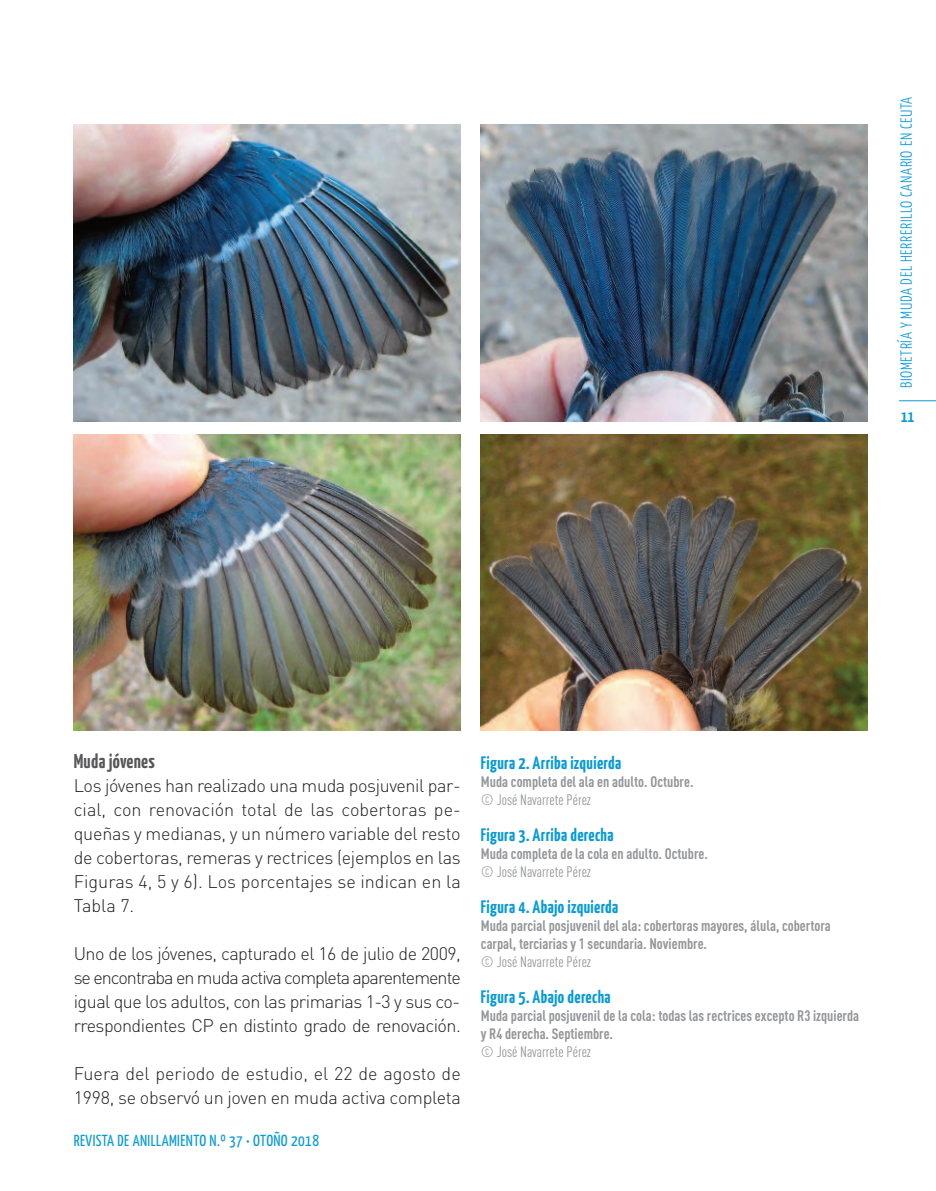
<style>
.page{position:relative;width:936px;height:1191px;background:#fff}
.page>*{position:absolute;margin:0;border:0;box-sizing:border-box;transform-origin:0 0}
.t1{font:700 20px "Yanone Kaffeesatz";letter-spacing:.015em;color:#57585a}
.t2{font:300 18px/24px "DIN";letter-spacing:-.015em;color:#231f20;text-align:justify}
.t3{font:700 18px "Yanone Kaffeesatz";letter-spacing:.02em;color:#089ad9}
.t4{font:300 16px "Yanone Kaffeesatz";letter-spacing:.04em;color:#089ad9}
.t5{font:16px "Yanone Kaffeesatz";letter-spacing:.025em;color:#089ad9}
.t6{font:700 16px "Yanone Kaffeesatz";color:#089ad9}
.t7{font:700 15px/18px "DIN Cond";color:#939598}
.t8{font:15px "DIN Cond";color:#939598}
</style>
<div class="page">
<hr style="left:899px;top:400px;width:36px;height:1px;background:#089ad9">
<img style="left:74px;top:125px;width:386px;height:296px">
<img style="left:481px;top:125px;width:386px;height:296px">
<img style="left:74px;top:434px;width:386px;height:297px">
<img style="left:481px;top:434px;width:386px;height:297px">
<p class="t4" style="left:896px;top:388px;width:293px;rotate:-90deg">BIOMETRÍA Y MUDA DEL HERRERILLO CANARIO EN CEUTA</p>
<p class="t6" style="left:900px;top:406px;width:15px">11</p>
<p class="t1" style="left:74px;top:749px;width:83px">Muda jóvenes</p>
<p class="t2" style="left:74px;top:774px;width:388px">Los jóvenes han realizado una muda posjuvenil par&shy;cial, con renovación total de las cobertoras pe&shy;queñas y medianas, y un número variable del resto de cobertoras, remeras y rectrices (ejemplos en las Figuras 4, 5 y 6). Los porcentajes se indican en la Tabla 7.</p>
<p class="t2" style="left:74px;top:942px;width:388px">Uno de los jóvenes, capturado el 16 de julio de 2009, se encontraba en muda activa completa aparentemente igual que los adultos, con las primarias 1-3 y sus co&shy;rrespondientes CP en distinto grado de renovación.</p>
<p class="t2" style="left:74px;top:1062px;width:388px">Fuera del periodo de estudio, el 22 de agosto de<br>1998, se observó un joven en muda activa completa</p>
<p class="t5" style="left:74px;top:1130px;width:247px">REVISTA DE ANILLAMIENTO N.º 37 • OTOÑO 2018</p>
<p class="t3" style="left:481px;top:752px;width:142px">Figura 2. Arriba izquierda</p>
<p class="t7" style="left:481px;top:774px;width:214px">Muda completa del ala en adulto. Octubre.</p>
<p class="t8" style="left:481px;top:794px;width:112px">© José Navarrete Pérez</p>
<p class="t3" style="left:481px;top:824px;width:134px">Figura 3. Arriba derecha</p>
<p class="t7" style="left:481px;top:846px;width:228px">Muda completa de la cola en adulto. Octubre.</p>
<p class="t8" style="left:481px;top:866px;width:112px">© José Navarrete Pérez</p>
<p class="t3" style="left:481px;top:896px;width:139px">Figura 4. Abajo izquierda</p>
<p class="t7" style="left:481px;top:918px;width:351px">Muda parcial posjuvenil del ala: cobertoras mayores, álula, cobertora carpal, terciarias y 1 secundaria. Noviembre.</p>
<p class="t8" style="left:481px;top:956px;width:112px">© José Navarrete Pérez</p>
<p class="t3" style="left:481px;top:986px;width:131px">Figura 5. Abajo derecha</p>
<p class="t7" style="left:481px;top:1008px;width:380px">Muda parcial posjuvenil de la cola: todas las rectrices excepto R3 izquierda y R4 derecha. Septiembre.</p>
<p class="t8" style="left:481px;top:1046px;width:112px">© José Navarrete Pérez</p>
</div>
